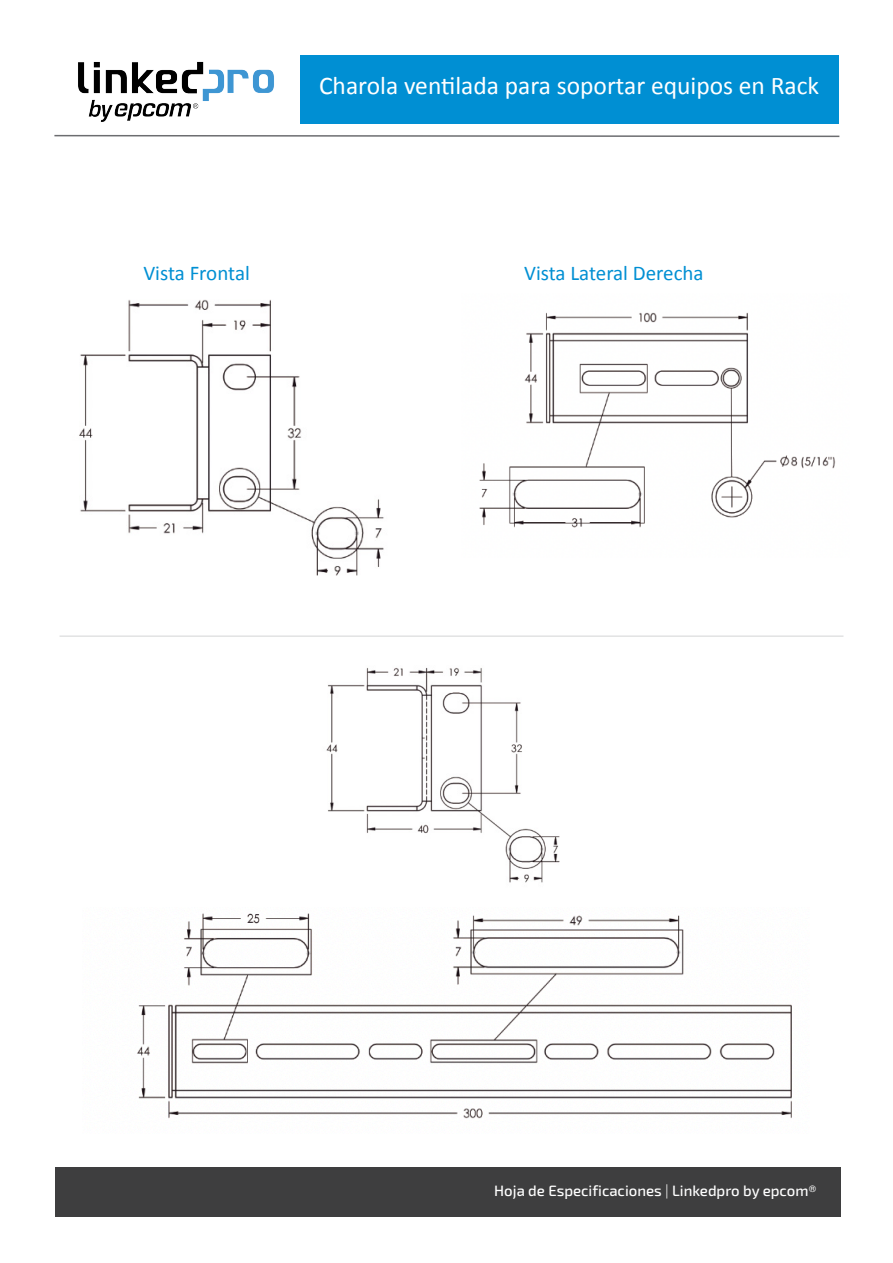
<style>
.page{position:relative;width:893px;height:1263px;background:#fff}
.page>*{position:absolute;margin:0;border:0;box-sizing:border-box;transform-origin:0 0}
.SUBT{font:25.5px "Calibri";color:#fff}
.t1{font:21px "Calibri";color:#008fd3}
.t2{font:500 15px "Exo 2";color:#fff}
.s1{font-weight:300}
</style>
<div class="page">
<div style="left:300px;top:55px;width:538px;height:68px;background:#008fd3"></div>
<svg style="left:54px;top:134px;width:786px;height:4px"></svg>
<img style="left:78px;top:61px;width:196px;height:61px">
<div style="left:55px;top:1168px;width:785px;height:49px;background:#3e3e3f"></div>
<img style="left:79px;top:299px;width:305px;height:277px">
<img style="left:479px;top:312px;width:357px;height:216px">
<hr style="left:60px;top:636px;width:783px;height:1px;background:#6c6d70">
<img style="left:326px;top:667px;width:234px;height:216px">
<img style="left:137px;top:913px;width:655px;height:206px">
<p class="SUBT" style="left:319px;top:68px;width:502px">Charola ventilada para soportar equipos en Rack</p>
<p class="t1" style="left:143px;top:259px;width:108px">Vista Frontal</p>
<p class="t1" style="left:524px;top:259px;width:181px">Vista Lateral Derecha</p>
<p class="t2" style="left:494px;top:1182px;width:324px">Hoja de Especificaciones <span class="s1">|</span> Linkedpro by epcom®</p>
</div>
